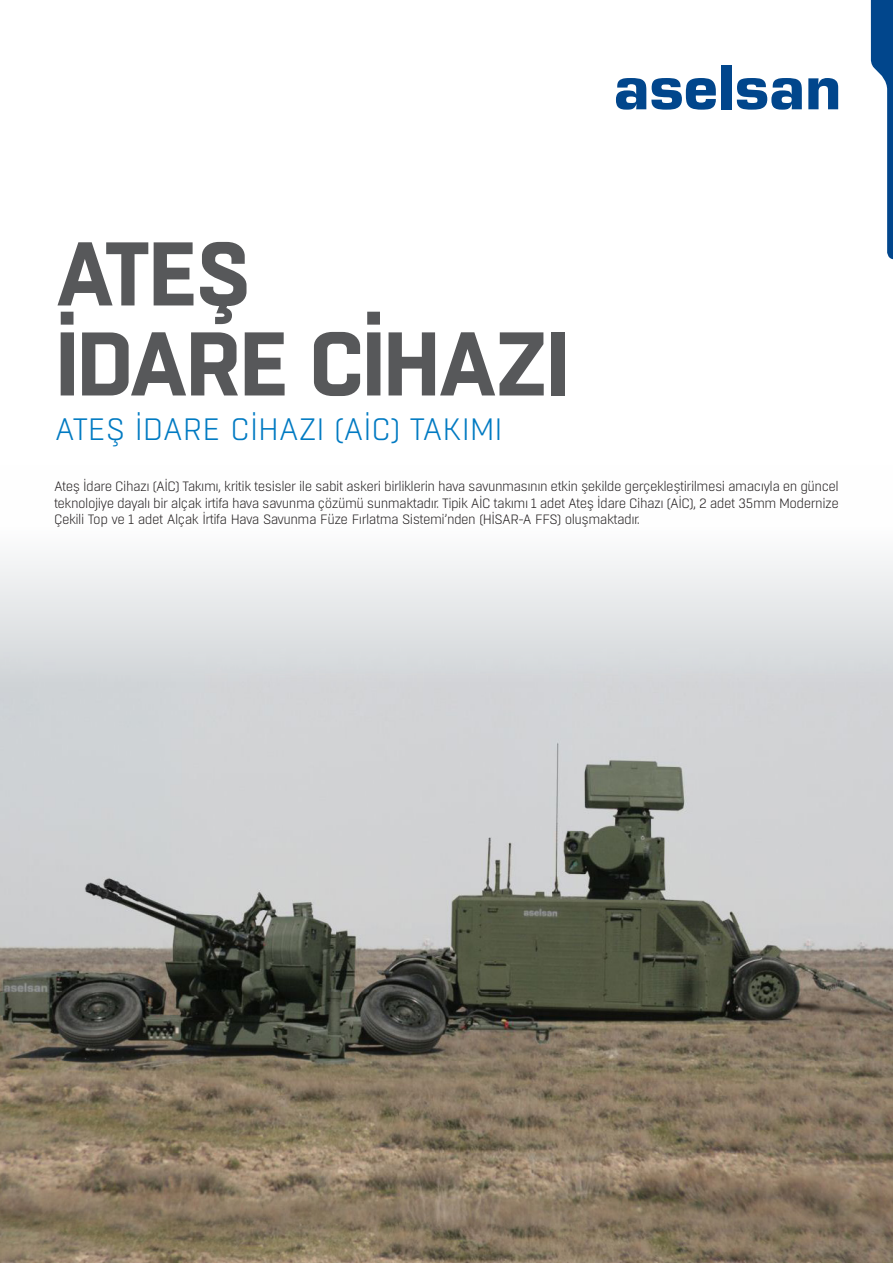
<style>
.page{position:relative;width:893px;height:1263px;background:#fff}
.page>*{position:absolute;margin:0;border:0;box-sizing:border-box;transform-origin:0 0}
.t1{font:700 90px/90px "Boxed";letter-spacing:-.03em;color:#57585a}
.t2{font:300 30.9px "Boxed";letter-spacing:-.005em;color:#007ac2}
.t3{font:300 13.5px/16.2px "Boxed";letter-spacing:-.04em;color:#231f20;text-align:justify}
</style>
<div class="page">
<svg style="left:616px;top:78px;width:100px;height:32px"></svg>
<div style="left:721px;top:65px;width:10px;height:44px;background:#01468c"></div>
<svg style="left:737px;top:78px;width:65px;height:32px"></svg>
<svg style="left:808px;top:78px;width:30px;height:31px"></svg>
<svg style="left:871px;top:0;width:22px;height:259px"></svg>
<img style="left:0;top:558px;width:893px;height:705px">
<p class="t1" style="left:55px;top:232px;width:516px">ATEŞ<br>İDARE CİHAZI</p>
<p class="t2" style="left:55px;top:410px;width:449px">ATEŞ İDARE CİHAZI (AİC) TAKIMI</p>
<p class="t3" style="left:54px;top:479px;width:786px">Ateş İdare Cihazı (AİC) Takımı, kritik tesisler ile sabit askeri birliklerin hava savunmasının etkin şekilde gerçekleştirilmesi amacıyla en güncel teknolojiye dayalı bir alçak irtifa hava savunma çözümü sunmaktadır. Tipik AİC takımı 1 adet Ateş İdare Cihazı (AİC), 2 adet 35mm Modernize Çekili Top ve 1 adet Alçak İrtifa Hava Savunma Füze Fırlatma Sistemi’nden (HİSAR-A FFS) oluşmaktadır.</p>
</div>
